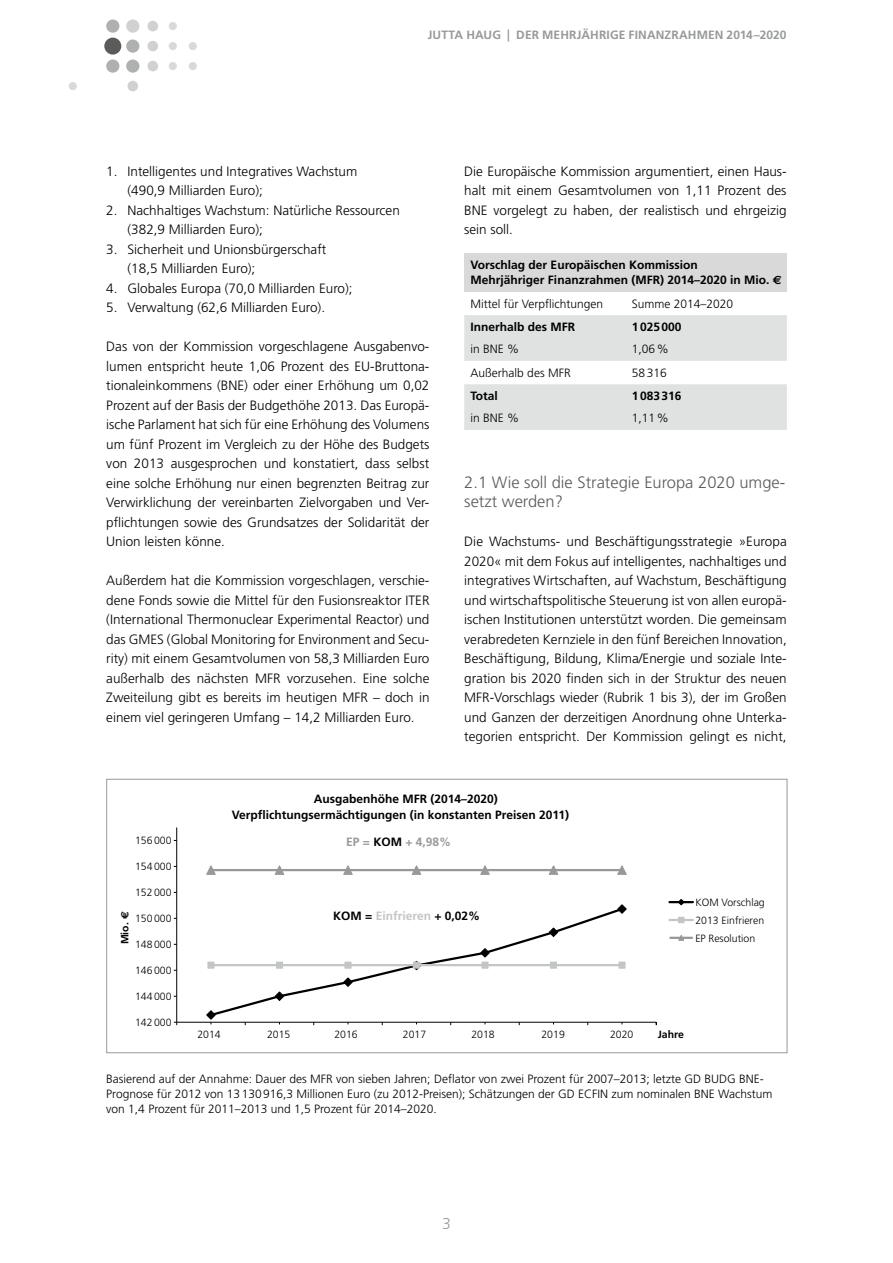
<style>
.page{position:relative;width:893px;height:1263px;background:#fff}
.page>*{position:absolute;margin:0;border:0;box-sizing:border-box;transform-origin:0 0}
._121_H2{font:300 16.5px/19.5px "Frutiger CE";color:#5b5b5a}
._900_KT_Pagina{font:300 15.75px "Frutiger CE";color:#989999}
._200_Standard{font:300 13.5px/19.5px "Frutiger CE";color:#000;text-align:justify}
._201_Standard_O{font:300 13.5px/19.5px "Frutiger CE";letter-spacing:.005em;color:#000;text-align:justify}
._250_L1_123{font:300 13.5px/19.5px "Frutiger CE";color:#000}
._303_T_F{font:300 12px/15px "Frutiger CE";color:#000}
._302_T_K{font:700 12px/15px "Frutiger CE";color:#000}
.t1{font:700 12px/15.8px "Frutiger";color:#010101}
._901_KT_1{font:700 12px "Frutiger CE";letter-spacing:.01em;color:#989999}
._303_T_F-2{font:700 12px "Frutiger CE";color:#000}
.t2{font:700 12px "Frutiger";color:#000}
.t3{font:700 12px "Frutiger";color:#989999}
.t4{font:300 10.5px/17.9px "Frutiger CE";color:#010101;text-align:justify}
.t5{font:700 10.5px "Frutiger CE";color:#010101}
.t6{font:700 10.5px "Frutiger";color:#010101}
.s1{font-family:"Euro Sans Std"}
.s2{color:#000}
.s3{color:#c4c5c5}
</style>
<div class="page">
<div style="left:104px;top:38px;width:17px;height:17px;background:#5b5b5a;border-radius:50%"></div>
<div style="left:69px;top:82px;width:8px;height:8px;background:#d9d9da;border-radius:50%"></div>
<div style="left:127px;top:81px;width:11px;height:10px;background:#d1d1d1;border-radius:50%"></div>
<div style="left:169px;top:22px;width:8px;height:8px;background:#d9d9da;border-radius:50%"></div>
<div style="left:147px;top:21px;width:11px;height:10px;background:#d1d1d1;border-radius:50%"></div>
<div style="left:189px;top:42px;width:8px;height:8px;background:#d9d9da;border-radius:50%"></div>
<div style="left:169px;top:42px;width:8px;height:8px;background:#d9d9da;border-radius:50%"></div>
<div style="left:147px;top:41px;width:11px;height:10px;background:#d1d1d1;border-radius:50%"></div>
<div style="left:189px;top:62px;width:8px;height:8px;background:#d9d9da;border-radius:50%"></div>
<div style="left:169px;top:62px;width:8px;height:8px;background:#d9d9da;border-radius:50%"></div>
<div style="left:147px;top:61px;width:11px;height:10px;background:#d1d1d1;border-radius:50%"></div>
<div style="left:126px;top:20px;width:13px;height:13px;background:#d1d1d1;border-radius:50%"></div>
<div style="left:106px;top:20px;width:13px;height:13px;background:#afb0b0;border-radius:50%"></div>
<div style="left:126px;top:39px;width:13px;height:14px;background:#afb0b0;border-radius:50%"></div>
<div style="left:126px;top:59px;width:13px;height:14px;background:#afb0b0;border-radius:50%"></div>
<div style="left:106px;top:59px;width:13px;height:14px;background:#afb0b0;border-radius:50%"></div>
<div style="left:464px;top:254px;width:323px;height:38px;background:#d9d9da"></div>
<svg style="left:464px;top:315px;width:323px;height:115px"></svg>
<hr style="left:176px;top:827px;width:1px;height:195px;background:#010101">
<hr style="left:177px;top:1022px;width:479px;height:1px;background:#010101">
<svg style="left:206px;top:904px;width:421px;height:116px"></svg>
<svg style="left:207px;top:961px;width:419px;height:8px"></svg>
<svg style="left:206px;top:865px;width:421px;height:10px"></svg>
<hr style="left:669px;top:901px;width:24px;height:2px;background:#000">
<svg style="left:677px;top:899px;width:9px;height:7px"></svg>
<hr style="left:669px;top:919px;width:24px;height:2px;background:#c4c5c5">
<svg style="left:678px;top:917px;width:6px;height:6px"></svg>
<hr style="left:669px;top:937px;width:24px;height:2px;background:#989999">
<svg style="left:677px;top:935px;width:8px;height:6px"></svg>
<div style="left:106px;top:779px;width:681px;height:274px;border:1px solid #989999"></div>
<p class="_901_KT_1" style="left:428px;top:28px;width:14px">Jutta</p>
<p class="_901_KT_1" style="left:466px;top:28px;width:19px">Haug</p>
<p class="_901_KT_1" style="left:507px;top:28px;width:136px">| Der Mehrjährige Finan</p>
<p class="_901_KT_1" style="left:664px;top:28px;width:25px">zrahm</p>
<p class="_901_KT_1" style="left:708px;top:28px;width:80px">en 2014–2020</p>
<p class="_250_L1_123" style="left:128px;top:161px;width:231px;text-indent:-21px">1. Intelligentes und Integratives Wachstum (490,9 Milliarden Euro);</p>
<p class="_250_L1_123" style="left:128px;top:200px;width:274px;text-indent:-21px">2. Nachhaltiges Wachstum: Natürliche Ressourcen (382,9 Milliarden Euro);</p>
<p class="_250_L1_123" style="left:128px;top:239px;width:200px;text-indent:-21px">3. Sicherheit und Unionsbürgerschaft (18,5 Milliarden Euro);</p>
<p class="_250_L1_123" style="left:106px;top:278px;width:248px">4. Globales Europa (70,0 Milliarden Euro);</p>
<p class="_250_L1_123" style="left:106px;top:297px;width:220px">5. Verwaltung (62,6 Milliarden Euro).</p>
<p class="_200_Standard" style="left:106px;top:336px;width:325px">Das von der Kommission vorgeschlagene Ausgabenvo&shy;lumen entspricht heute 1,06 Prozent des EU-Bruttona&shy;tionaleinkommens (BNE) oder einer Erhöhung um 0,02<br>Prozent auf der Basis der Budgethöhe 2013. Das Europä&shy;ische Parlament hat sich für eine Erhöhung des Volumens um fünf Prozent im Vergleich zu der Höhe des Budgets von 2013 ausgesprochen und konstatiert, dass selbst eine solche Erhöhung nur einen begrenzten Beitrag zur Verwirklichung der vereinbarten Zielvorgaben und Ver&shy;pflichtungen sowie des Grundsatzes der Solidarität der Union leisten könne.</p>
<p class="_200_Standard" style="left:106px;top:570px;width:325px">Außerdem hat die Kommission vorgeschlagen, verschie&shy;dene Fonds sowie die Mittel für den Fusionsreaktor ITER (International Thermonuclear Experimental Reactor) und das GMES (Global Monitoring for Environment and Secu&shy;rity) mit einem Gesamtvolumen von 58,3 Milliarden Euro außerhalb des nächsten MFR vorzusehen. Eine solche Zweiteilung gibt es bereits im heutigen MFR – doch in einem viel geringeren Umfang – 14,2 Milliarden Euro.</p>
<p class="_200_Standard" style="left:464px;top:161px;width:324px">Die Europäische Kommission argumentiert, einen Haus&shy;halt mit einem Gesamtvolumen von 1,11 Prozent des BNE vorgelegt zu haben, der realistisch und ehrgeizig sein soll.</p>
<p class="_302_T_K" style="left:471px;top:257px;width:313px">Vorschlag der Europäischen Kommission<br>Mehrjähriger Finanzrahmen (MFR) 2014–2020 in Mio. <span class="s1">€</span></p>
<p class="_303_T_F" style="left:471px;top:296px;width:134px">Mittel für Verpflichtungen</p>
<p class="_303_T_F" style="left:632px;top:296px;width:103px">Summe 2014–2020</p>
<p class="_303_T_F-2" style="left:471px;top:319px;width:105px">Innerhalb des MFR</p>
<p class="_303_T_F" style="left:471px;top:341px;width:50px">in BNE %</p>
<p class="_303_T_F-2" style="left:632px;top:319px;width:51px">1025000</p>
<p class="_303_T_F" style="left:632px;top:341px;width:38px">1,06%</p>
<p class="_303_T_F" style="left:471px;top:365px;width:102px">Außerhalb des MFR</p>
<p class="_303_T_F" style="left:632px;top:365px;width:36px">58316</p>
<p class="_303_T_F-2" style="left:471px;top:388px;width:29px">Total</p>
<p class="_303_T_F" style="left:471px;top:410px;width:50px">in BNE %</p>
<p class="_303_T_F-2" style="left:632px;top:388px;width:51px">1083316</p>
<p class="_303_T_F" style="left:632px;top:410px;width:38px">1,11%</p>
<p class="_121_H2" style="left:464px;top:472px;width:323px">2.1 Wie soll die Strategie Europa 2020 umge&shy;setzt werden?</p>
<p class="_201_Standard_O" style="left:464px;top:531px;width:324px">Die Wachstums- und Beschäftigungsstrategie »Europa 2020« mit dem Fokus auf intelligentes, nachhaltiges und integratives Wirtschaften, auf Wachstum, Beschäftigung und wirtschaftspolitische Steuerung ist von allen europä&shy;ischen Institutionen unterstützt worden. Die gemeinsam verabredeten Kernziele in den fünf Bereichen Innovation, Beschäftigung, Bildung, Klima/Energie und soziale Inte&shy;gration bis 2020 finden sich in der Struktur des neuen MFR-Vorschlags wieder (Rubrik 1 bis 3), der im Großen und Ganzen der derzeitigen Anordnung ohne Unterka&shy;tegorien entspricht. Der Kommission gelingt es nicht,</p>
<p class="t4" style="left:135px;top:832px;width:38px">156 000</p>
<p class="t4" style="left:135px;top:858px;width:38px">154 000</p>
<p class="t4" style="left:135px;top:883px;width:38px">152 000</p>
<p class="t5" style="left:119px;top:944px;width:34px;rotate:-90deg">Mio. <span class="s1">€</span></p>
<p class="t4" style="left:135px;top:909px;width:38px">150 000</p>
<p class="t4" style="left:135px;top:935px;width:38px">148 000</p>
<p class="t4" style="left:135px;top:961px;width:38px">146 000</p>
<p class="t4" style="left:135px;top:987px;width:38px">144 000</p>
<p class="t4" style="left:135px;top:1013px;width:38px">142000</p>
<p class="t1" style="left:232px;top:791px;width:339px;text-indent:82px">Ausgabenhöhe MFR (2014–2020)<br>Verpflichtungsermächtigungen (in konstanten Preisen 2011)</p>
<p class="t3" style="left:346px;top:835px;width:107px">EP = <span class="s2">KOM</span> + 4,98%</p>
<p class="t2" style="left:333px;top:909px;width:149px">KOM = <span class="s3">Einfrieren</span> + 0,02%</p>
<p class="t4" style="left:695px;top:893px;width:71px">KOM Vorschlag 2013 Einfrieren EP Resolution</p>
<p class="t4" style="left:197px;top:1025px;width:25px">2014</p>
<p class="t4" style="left:267px;top:1025px;width:25px">2015</p>
<p class="t4" style="left:334px;top:1025px;width:25px">2016</p>
<p class="t4" style="left:403px;top:1025px;width:25px">2017</p>
<p class="t4" style="left:471px;top:1025px;width:25px">2018</p>
<p class="t4" style="left:541px;top:1025px;width:25px">2019</p>
<p class="t4" style="left:610px;top:1025px;width:25px">2020</p>
<p class="t6" style="left:658px;top:1028px;width:28px">Jahre</p>
<p class="_303_T_F" style="left:106px;top:1071px;width:668px">Basierend auf der Annahme: Dauer des MFR von sieben Jahren; Deflator von zwei Prozent für 2007–2013; letzte GD BUDG BNE-<br>Prognose für 2012 von 13130916,3 Millionen Euro (zu 2012-Preisen); Schätzungen der GD ECFIN zum nominalen BNE Wachstum von 1,4 Prozent für 2011–2013 und 1,5 Prozent für 2014–2020.</p>
<p class="_900_KT_Pagina" style="left:442px;top:1214px;width:10px">3</p>
</div>
